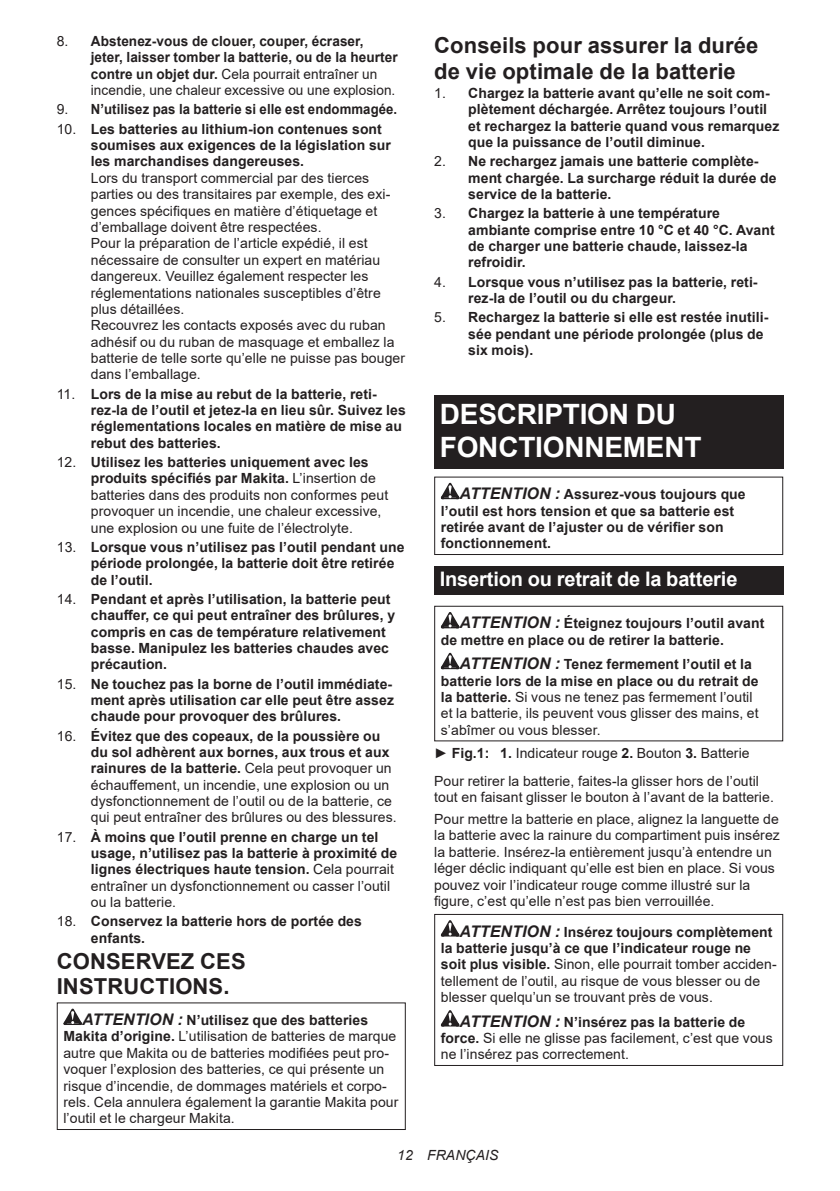
<style>
.page{position:relative;width:840px;height:1191px;background:#fff}
.page>*{position:absolute;margin:0;border:0;box-sizing:border-box;transform-origin:0 0}
.t1{font:700 28px/32.8px "Arial";letter-spacing:-.01em;color:#fff}
.t2{font:700 22px/25.8px "Arial";letter-spacing:.005em;color:#231f20}
.t3{font:700 20px "Arial";letter-spacing:-.01em;color:#fff}
.t4{font:14px/16.4px "Arial";letter-spacing:.005em;color:#231f20}
.t5{font:700 14px/16.4px "Arial";letter-spacing:.005em;color:#231f20}
.t6{font:700 14px "Arial";letter-spacing:.005em;color:#231f20;scale:.94 1}
.t7{font:italic 14px "Arial";letter-spacing:.005em;color:#231f20}
.s1{font-weight:400}
.s2{font-weight:700}
.s3{font-weight:700;font-style:italic;font-size:16px}
.s4{font-style:italic;font-size:16px}
</style>
<div class="page">
<svg style="left:63px;top:1008px;width:19px;height:17px"></svg>
<div style="left:57px;top:1002px;width:348px;height:128px;border:1px solid #231f20"></div>
<div style="left:434px;top:395px;width:348px;height:73px;background:#231f20"></div>
<svg style="left:440px;top:483px;width:19px;height:16px"></svg>
<div style="left:434px;top:476px;width:348px;height:79px;border:1px solid #231f20"></div>
<div style="left:434px;top:566px;width:348px;height:29px;background:#231f20"></div>
<svg style="left:440px;top:612px;width:19px;height:16px"></svg>
<svg style="left:440px;top:653px;width:19px;height:16px"></svg>
<div style="left:434px;top:606px;width:348px;height:135px;border:1px solid #231f20"></div>
<svg style="left:440px;top:920px;width:19px;height:16px"></svg>
<svg style="left:440px;top:1010px;width:19px;height:16px"></svg>
<div style="left:434px;top:914px;width:348px;height:152px;border:1px solid #231f20"></div>
<p class="t5" style="left:91px;top:33px;width:308px;text-indent:-34px"><span class="s1">8.</span> Abstenez-vous de clouer, couper, écraser, jeter, laisser tomber la batterie, ou de la heurter contre un objet dur. <span class="s1">Cela pourrait entraîner un incendie, une chaleur excessive ou une explosion.</span></p>
<p class="t6" style="left:57px;top:100px;width:363px"><span class="s1">9.</span> N’utilisez pas la batterie si elle est endommagée.</p>
<p class="t5" style="left:91px;top:121px;width:301px;text-indent:-34px"><span class="s1">10.</span> Les batteries au lithium-ion contenues sont soumises aux exigences de la législation sur les marchandises dangereuses.</p>
<p class="t4" style="left:91px;top:170px;width:315px">Lors du transport commercial par des tierces parties ou des transitaires par exemple, des exi&shy;gences spécifiques en matière d’étiquetage et d’emballage doivent être respectées.<br>Pour la préparation de l’article expédié, il est nécessaire de consulter un expert en matériau dangereux. Veuillez également respecter les réglementations nationales susceptibles d’être plus détaillées.<br>Recouvrez les contacts exposés avec du ruban adhésif ou du ruban de masquage et emballez la batterie de telle sorte qu’elle ne puisse pas bouger dans l’emballage.</p>
<p class="t5" style="left:91px;top:386px;width:316px;text-indent:-34px"><span class="s1">11.</span> Lors de la mise au rebut de la batterie, reti&shy;rez-la de l’outil et jetez-la en lieu sûr. Suivez les réglementations locales en matière de mise au rebut des batteries.</p>
<p class="t4" style="left:91px;top:454px;width:299px;text-indent:-34px">12. <span class="s2">Utilisez les batteries uniquement avec les produits spécifiés par Makita.</span> L’insertion de batteries dans des produits non conformes peut provoquer un incendie, une chaleur excessive, une explosion ou une fuite de l’électrolyte.</p>
<p class="t5" style="left:91px;top:539px;width:315px;text-indent:-34px"><span class="s1">13.</span> Lorsque vous n’utilisez pas l’outil pendant une période prolongée, la batterie doit être retirée de l’outil.</p>
<p class="t5" style="left:91px;top:591px;width:305px;text-indent:-34px"><span class="s1">14.</span> Pendant et après l’utilisation, la batterie peut chauffer, ce qui peut entraîner des brûlures, y compris en cas de température relativement basse. Manipulez les batteries chaudes avec précaution.</p>
<p class="t5" style="left:91px;top:675px;width:304px;text-indent:-34px"><span class="s1">15.</span> Ne touchez pas la borne de l’outil immédiate&shy;ment après utilisation car elle peut être assez chaude pour provoquer des brûlures.</p>
<p class="t4" style="left:91px;top:727px;width:307px;text-indent:-34px">16. <span class="s2">Évitez que des copeaux, de la poussière ou du sol adhèrent aux bornes, aux trous et aux rainures de la batterie.</span> Cela peut provoquer un échauffement, un incendie, une explosion ou un dysfonctionnement de l’outil ou de la batterie, ce qui peut entraîner des brûlures ou des blessures.</p>
<p class="t5" style="left:91px;top:828px;width:308px;text-indent:-34px"><span class="s1">17.</span> À moins que l’outil prenne en charge un tel usage, n’utilisez pas la batterie à proximité de lignes électriques haute tension. <span class="s1">Cela pourrait entraîner un dysfonctionnement ou casser l’outil ou la batterie.</span></p>
<p class="t5" style="left:91px;top:913px;width:272px;text-indent:-34px"><span class="s1">18.</span> Conservez la batterie hors de portée des enfants.</p>
<h2 class="t2" style="left:57px;top:948px;width:190px">CONSERVEZ CES<br>INSTRUCTIONS.</h2>
<p class="t4" style="left:63px;top:1011px;width:336px;text-indent:19px"><span class="s3">ATTENTION :</span> <span class="s2">N’utilisez que des batteries Makita d’origine.</span> L’utilisation de batteries de marque autre que Makita ou de batteries modifiées peut pro&shy;voquer l’explosion des batteries, ce qui présente un risque d’incendie, de dommages matériels et corpo&shy;rels. Cela annulera également la garantie Makita pour l’outil et le chargeur Makita.</p>
<h2 class="t2" style="left:434px;top:33px;width:326px">Conseils pour assurer la durée de vie optimale de la batterie</h2>
<p class="t5" style="left:468px;top:85px;width:312px;text-indent:-34px"><span class="s1">1.</span> Chargez la batterie avant qu’elle ne soit com&shy;plètement déchargée. Arrêtez toujours l’outil et rechargez la batterie quand vous remarquez que la puissance de l’outil diminue.</p>
<p class="t5" style="left:468px;top:153px;width:310px;text-indent:-34px"><span class="s1">2.</span> Ne rechargez jamais une batterie complète&shy;ment chargée. La surcharge réduit la durée de service de la batterie.</p>
<p class="t5" style="left:468px;top:205px;width:308px;text-indent:-34px"><span class="s1">3.</span> Chargez la batterie à une température ambiante comprise entre 10 °C et 40 °C. Avant de charger une batterie chaude, laissez-la refroidir.</p>
<p class="t5" style="left:468px;top:274px;width:291px;text-indent:-34px"><span class="s1">4.</span> Lorsque vous n’utilisez pas la batterie, reti&shy;rez-la de l’outil ou du chargeur.</p>
<p class="t5" style="left:468px;top:309px;width:301px;text-indent:-34px"><span class="s1">5.</span> Rechargez la batterie si elle est restée inutili&shy;sée pendant une période prolongée (plus de six mois).</p>
<h1 class="t1" style="left:439px;top:398px;width:263px">DESCRIPTION DU<br>FONCTIONNEMENT</h1>
<p class="t5" style="left:440px;top:486px;width:306px;text-indent:19px"><span class="s4">ATTENTION :</span> Assurez-vous toujours que l’outil est hors tension et que sa batterie est retirée avant de l’ajuster ou de vérifier son fonctionnement.</p>
<h3 class="t3" style="left:439px;top:565px;width:299px">Insertion ou retrait de la batterie</h3>
<p class="t5" style="left:440px;top:615px;width:325px;text-indent:19px"><span class="s4">ATTENTION :</span> Éteignez toujours l’outil avant de mettre en place ou de retirer la batterie.</p>
<p class="t4" style="left:440px;top:656px;width:319px;text-indent:19px"><span class="s3">ATTENTION :</span> <span class="s2">Tenez fermement l’outil et la batterie lors de la mise en place ou du retrait de la batterie.</span> Si vous ne tenez pas fermement l’outil et la batterie, ils peuvent vous glisser des mains, et s’abîmer ou vous blesser.</p>
<p class="t4" style="left:434px;top:739px;width:326px;line-height:27.8px">► <span class="s2">Fig.1: 1.</span> Indicateur rouge <span class="s2">2.</span> Bouton <span class="s2">3.</span> Batterie<br>Pour retirer la batterie, faites-la glisser hors de l’outil</p>
<p class="t4" style="left:434px;top:786px;width:346px;line-height:22px">tout en faisant glisser le bouton à l’avant de la batterie.<br>Pour mettre la batterie en place, alignez la languette de</p>
<p class="t4" style="left:434px;top:827px;width:347px">la batterie avec la rainure du compartiment puis insérez la batterie. Insérez-la entièrement jusqu’à entendre un léger déclic indiquant qu’elle est bien en place. Si vous pouvez voir l’indicateur rouge comme illustré sur la figure, c’est qu’elle n’est pas bien verrouillée.</p>
<p class="t4" style="left:440px;top:923px;width:337px;text-indent:19px"><span class="s3">ATTENTION :</span> <span class="s2">Insérez toujours complètement la batterie jusqu’à ce que l’indicateur rouge ne soit plus visible.</span> Sinon, elle pourrait tomber acciden&shy;tellement de l’outil, au risque de vous blesser ou de blesser quelqu’un se trouvant près de vous.</p>
<p class="t4" style="left:440px;top:1013px;width:333px;text-indent:19px"><span class="s3">ATTENTION :</span> <span class="s2">N’insérez pas la batterie de force.</span> Si elle ne glisse pas facilement, c’est que vous ne l’insérez pas correctement.</p>
<p class="t7" style="left:397px;top:1146px;width:103px">12 FRANÇAIS</p>
</div>
